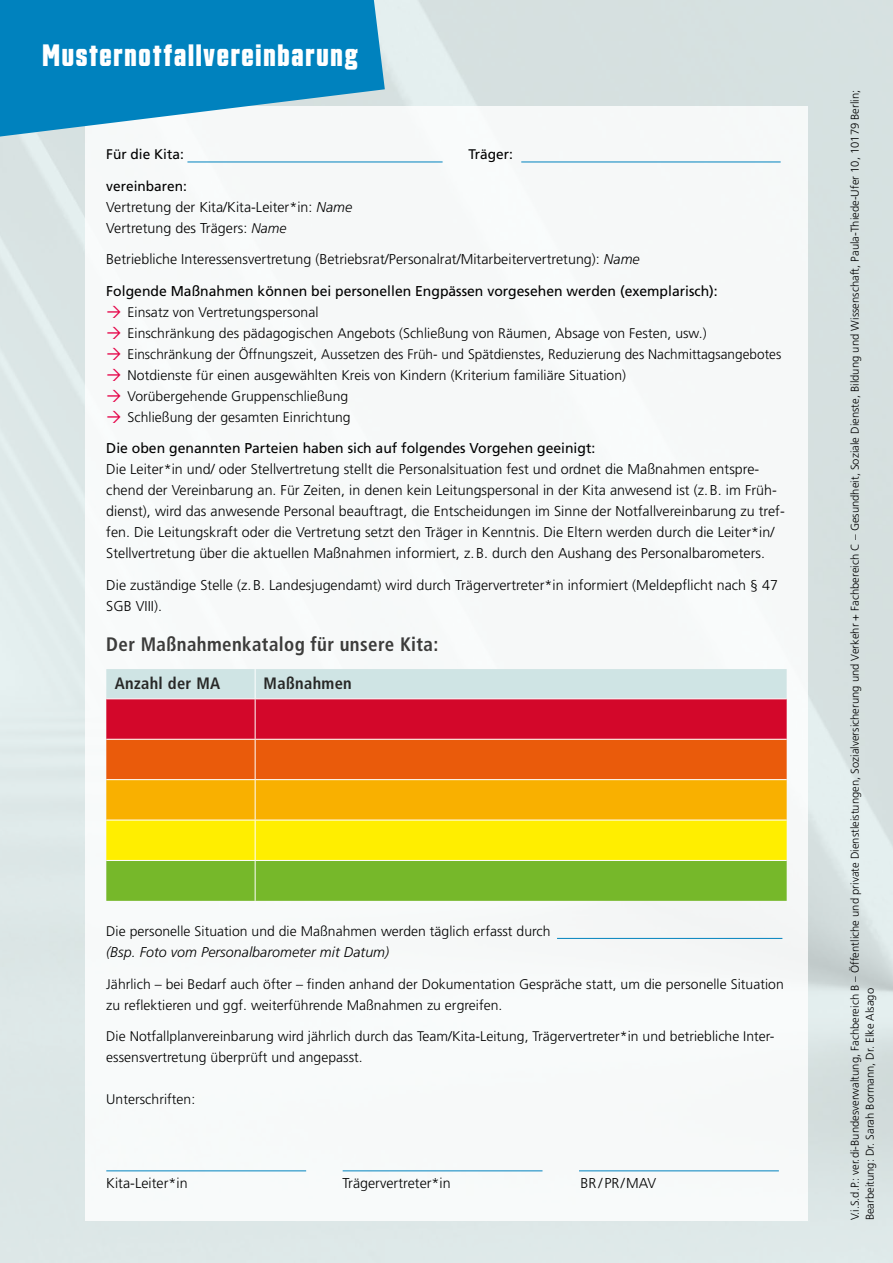
<style>
.page{position:relative;width:893px;height:1263px;background:#dbe5e5}
.page>*{position:absolute;margin:0;border:0;box-sizing:border-box;transform-origin:0 0}
.t1{font:700 30px "Countach";letter-spacing:.06em;color:#fff}
.t2{font:700 condensed 19.5px "Frutiger LT Std";letter-spacing:.02em;color:#3c3c3b}
.t3{font:700 condensed 16.5px "Frutiger LT Std";letter-spacing:.02em;color:#282827}
.t4{font:300 14.25px/21px "Frutiger LT Std";letter-spacing:.005em;color:#000}
.t5{font:14.25px "Frutiger LT Std";color:#000}
.t6{font:italic 300 14.25px "Frutiger LT Std";letter-spacing:.005em;color:#000}
.t7{font:300 13.95px/21px "Frutiger LT Std";letter-spacing:.005em;color:#000}
.t8{font:13.95px "Frutiger LT Std";color:#000}
.t9{font:300 11.25px/15px "Frutiger LT Std";color:#000}
.s1{font-style:italic}
.s2{font-style:italic;font-size:13.95px}
</style>
<div class="page">
<div style="left:85px;top:106px;width:723px;height:1114px;background:#f7f9f9"></div>
<svg style="left:106px;top:669px;width:681px;height:232px;background:#d59832"></svg>
<hr style="left:106px;top:698px;width:149px;height:1px;background:#fff">
<hr style="left:255px;top:698px;width:532px;height:1px;background:#fff">
<hr style="left:187px;top:162px;width:256px;height:1px;background:#0082be">
<hr style="left:521px;top:162px;width:260px;height:1px;background:#0082be">
<hr style="left:557px;top:938px;width:225px;height:1px;background:#0082be">
<hr style="left:106px;top:1170px;width:200px;height:1px;background:#0082be">
<hr style="left:343px;top:1170px;width:199px;height:1px;background:#0082be">
<hr style="left:579px;top:1170px;width:200px;height:1px;background:#0082be">
<svg style="left:0;top:0;width:385px;height:137px;fill:#0082be"></svg>
<h1 class="t1" style="left:42px;top:36px;width:317px">Musternotfallvereinbarung</h1>
<p class="t8" style="left:106px;top:146px;width:79px">Für die Kita:</p>
<p class="t8" style="left:468px;top:146px;width:46px">Träger:</p>
<p class="t8" style="left:106px;top:177px;width:82px">vereinbaren:</p>
<p class="t4" style="left:106px;top:196px;width:248px">Vertretung der Kita/Kita-Leiter*in: <span class="s1">Name<br></span>Vertretung des Trägers: <span class="s2">Name</span></p>
<p class="t4" style="left:106px;top:249px;width:535px">Betriebliche Interessensvertretung (Betriebsrat/Personalrat/Mitarbeitervertretung): <span class="s1">Name</span></p>
<p class="t5" style="left:106px;top:282px;width:613px">Folgende Maßnahmen können bei personellen Engpässen vorgesehen werden (exemplarisch):</p>
<p class="t7" style="left:128px;top:301px;width:655px">Einsatz von Vertretungspersonal<br>Einschränkung des pädagogischen Angebots (Schließung von Räumen, Absage von Festen, usw.)<br>Einschränkung der Öffnungszeit, Aussetzen des Früh- und Spätdienstes, Reduzierung des Nachmittagsangebotes Notdienste für einen ausgewählten Kreis von Kindern (Kriterium familiäre Situation)<br>Vorübergehende Gruppenschließung<br>Schließung der gesamten Einrichtung</p>
<p class="t5" style="left:106px;top:440px;width:490px">Die oben genannten Parteien haben sich auf folgendes Vorgehen geeinigt:</p>
<p class="t4" style="left:106px;top:459px;width:680px">Die Leiter*in und/ oder Stellvertretung stellt die Personalsituation fest und ordnet die Maßnahmen entspre&shy;chend der Vereinbarung an. Für Zeiten, in denen kein Leitungspersonal in der Kita anwesend ist (z.B. im Früh&shy;dienst), wird das anwesende Personal beauftragt, die Entscheidungen im Sinne der Notfallvereinbarung zu tref&shy;fen. Die Leitungskraft oder die Vertretung setzt den Träger in Kenntnis. Die Eltern werden durch die Leiter*in/ Stellvertretung über die aktuellen Maßnahmen informiert, z.B. durch den Aushang des Personalbarometers.</p>
<p class="t4" style="left:106px;top:574px;width:673px">Die zuständige Stelle (z.B. Landesjugendamt) wird durch Trägervertreter*in informiert (Meldepflicht nach § 47<br>SGB VIII).</p>
<h2 class="t2" style="left:106px;top:633px;width:333px">Der Maßnahmenkatalog für unsere Kita:</h2>
<p class="t3" style="left:115px;top:673px;width:107px">Anzahl der MA</p>
<p class="t3" style="left:264px;top:673px;width:90px">Maßnahmen</p>
<p class="t7" style="left:106px;top:921px;width:446px">Die personelle Situation und die Maßnahmen werden täglich erfasst durch</p>
<p class="t6" style="left:106px;top:944px;width:284px">(Bsp. Foto vom Personalbarometer mit Datum)</p>
<p class="t7" style="left:106px;top:973px;width:679px">Jährlich – bei Bedarf auch öfter – finden anhand der Dokumentation Gespräche statt, um die personelle Situation zu reflektieren und ggf. weiterführende Maßnahmen zu ergreifen.</p>
<p class="t7" style="left:106px;top:1026px;width:670px">Die Notfallplanvereinbarung wird jährlich durch das Team/Kita-Leitung, Trägervertreter*in und betriebliche Inter&shy;essensvertretung überprüft und angepasst.</p>
<p class="t7" style="left:106px;top:1089px;width:90px">Unterschriften:</p>
<p class="t4" style="left:106px;top:1173px;width:83px">Kita-Leiter*in</p>
<p class="t4" style="left:342px;top:1173px;width:110px">Trägervertreter*in</p>
<p class="t4" style="left:580px;top:1173px;width:77px">BR / PR/MAV</p>
<p class="t9" style="left:848px;top:1220px;width:1132px;rotate:-90deg">V.i.S.d.P.: ver.di-Bundesverwaltung, Fachbereich B – Öffentliche und private Dienstleistungen, Sozialversicherung und Verkehr + Fachbereich C – Gesundheit, Soziale Dienste, Bildung und Wissenschaft, Paula-Thiede-Ufer 10, 10179 Berlin;<br>Bearbeitung: Dr. Sarah Bormann, Dr. Elke Alsago</p>
</div>
